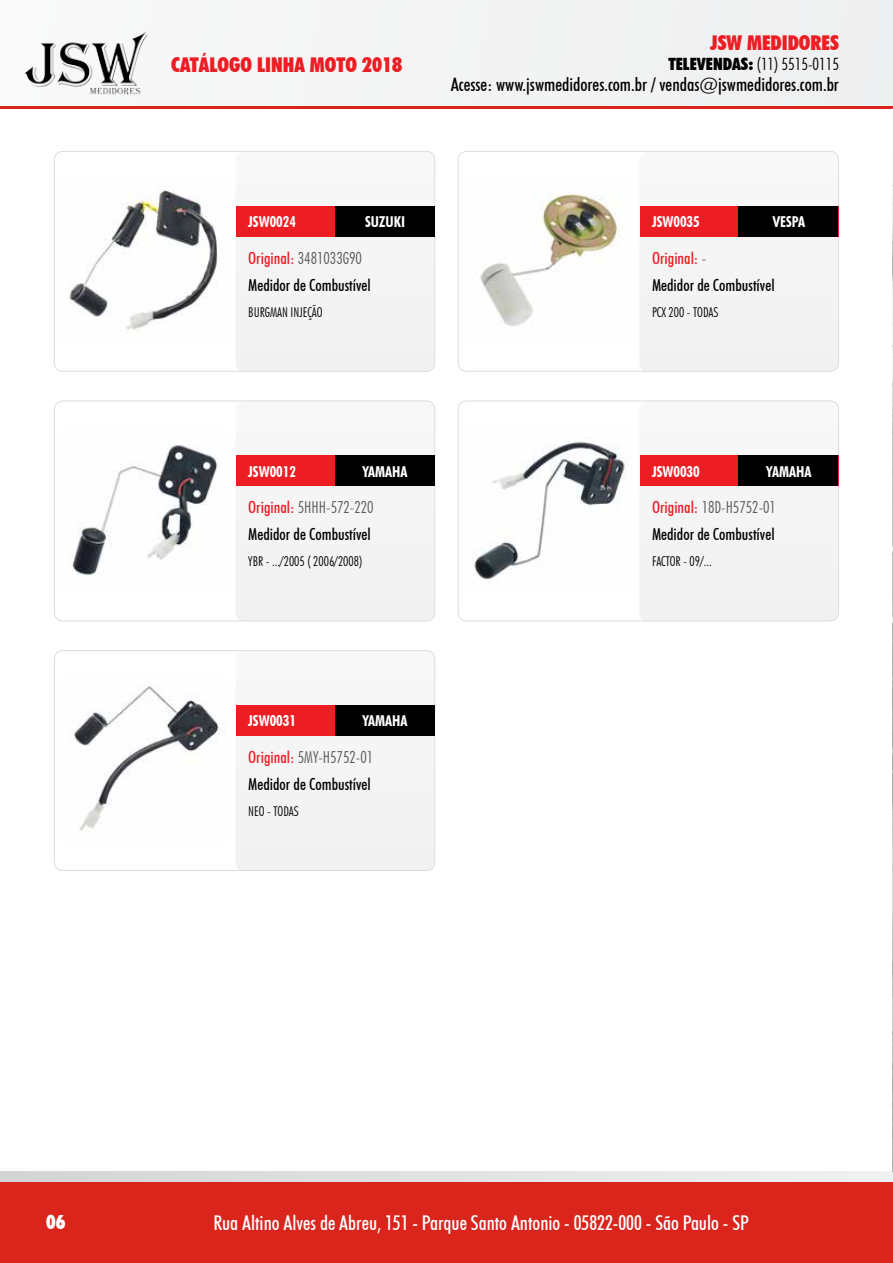
<style>
.page{position:relative;width:893px;height:1263px;background:#fff}
.page>*{position:absolute;margin:0;border:0;box-sizing:border-box;transform-origin:0 0}
.t1{font:500 condensed 20.4px "Futura BT";color:#fff}
.t2{font:900 condensed 20.4px "Futura BT";color:#ed1d24}
.t3{font:900 condensed 19.5px "Futura BT";color:#fff}
.t4{font:500 condensed 18.6px "Futura BT";color:#000}
.t5{font:300 condensed 16.95px "Futura BT";color:#000}
.t6{font:500 condensed 16.5px "Futura BT";color:#000}
.t7{font:300 condensed 16.5px "Futura BT";color:#58595b}
.t8{font:500 condensed 16.5px "Futura BT";color:#ed1d24}
.t9{font:700 condensed 15px "Futura BT";color:#fff}
.t10{font:300 condensed 13.5px "Futura BT";color:#000}
.s1{font-weight:900}
.s2{font-weight:500;color:#ed1d24}
.s3{font-weight:300;color:#58595b}
</style>
<div class="page">
<div style="left:0;top:1172px;width:893px;height:91px;background:linear-gradient(to right,#d2d4d5,#f0f1f1)"></div>
<div style="left:0;top:1182px;width:893px;height:81px;background:#da251d"></div>
<div style="left:0;top:0;width:893px;height:106px;background:#f3f3f4"></div>
<hr style="left:0;top:106px;width:893px;height:3px;background:#da251d">
<img style="left:24px;top:32px;width:124px;height:63px">
<div style="left:236px;top:152px;width:198px;height:220px;background:#f1f1f2;border-radius:9px"></div>
<div style="left:54px;top:151px;width:381px;height:221px;border:1px solid #dcddde;border-radius:9px"></div>
<div style="left:236px;top:206px;width:198px;height:31px;background:#ed1d24"></div>
<div style="left:335px;top:206px;width:99px;height:31px;background:#000"></div>
<img style="left:69px;top:187px;width:148px;height:144px">
<div style="left:236px;top:401px;width:198px;height:220px;background:#f1f1f2;border-radius:9px"></div>
<div style="left:54px;top:401px;width:381px;height:220px;border:1px solid #dcddde;border-radius:9px"></div>
<div style="left:236px;top:455px;width:198px;height:31px;background:#ed1d24"></div>
<div style="left:335px;top:455px;width:99px;height:31px;background:#000"></div>
<img style="left:69px;top:445px;width:148px;height:131px">
<div style="left:236px;top:651px;width:198px;height:220px;background:#f1f1f2;border-radius:9px"></div>
<div style="left:54px;top:650px;width:381px;height:221px;border:1px solid #dcddde;border-radius:9px"></div>
<div style="left:236px;top:705px;width:198px;height:31px;background:#ed1d24"></div>
<div style="left:335px;top:705px;width:99px;height:31px;background:#000"></div>
<img style="left:70px;top:685px;width:149px;height:148px">
<div style="left:639px;top:152px;width:199px;height:220px;background:#f1f1f2;border-radius:9px"></div>
<div style="left:458px;top:151px;width:381px;height:221px;border:1px solid #dcddde;border-radius:9px"></div>
<div style="left:640px;top:206px;width:198px;height:31px;background:#ed1d24"></div>
<div style="left:738px;top:206px;width:100px;height:31px;background:#000"></div>
<img style="left:480px;top:194px;width:140px;height:132px">
<div style="left:639px;top:401px;width:199px;height:220px;background:#f1f1f2;border-radius:9px"></div>
<div style="left:458px;top:401px;width:381px;height:220px;border:1px solid #dcddde;border-radius:9px"></div>
<div style="left:640px;top:455px;width:198px;height:31px;background:#ed1d24"></div>
<div style="left:738px;top:455px;width:100px;height:31px;background:#000"></div>
<img style="left:473px;top:441px;width:152px;height:142px">
<img style="left:892px;top:184px;width:1px;height:988px">
<p class="t2" style="left:171px;top:52px;width:232px">CATÁLOGO LINHA MOTO 2018</p>
<p class="t2" style="left:710px;top:31px;width:121px">JSW MEDIDORES</p>
<p class="t5" style="left:668px;top:54px;width:172px"><span class="s1">TELEVENDAS:</span> (11) 5515-0115</p>
<p class="t4" style="left:451px;top:73px;width:390px">Acesse: www.jswmedidores.com.br / vendas@jswmedidores.com.br</p>
<p class="t9" style="left:248px;top:212px;width:49px">JSW0024</p>
<p class="t9" style="left:365px;top:212px;width:41px">SUZUKI</p>
<p class="t9" style="left:652px;top:212px;width:49px">JSW0035</p>
<p class="t9" style="left:773px;top:212px;width:34px">VESPA</p>
<p class="t7" style="left:248px;top:248px;width:115px"><span class="s2">Original:</span> 3481033G90</p>
<p class="t10" style="left:248px;top:304px;width:76px">BURGMAN INJEÇÃO</p>
<p class="t6" style="left:248px;top:275px;width:124px">Medidor de Combustível</p>
<p class="t8" style="left:652px;top:248px;width:56px">Original: <span class="s3">-</span></p>
<p class="t6" style="left:652px;top:275px;width:124px">Medidor de Combustível</p>
<p class="t10" style="left:652px;top:304px;width:68px">PCX 200 - TODAS</p>
<p class="t9" style="left:248px;top:462px;width:49px">JSW0012</p>
<p class="t9" style="left:363px;top:462px;width:46px">YAMAHA</p>
<p class="t9" style="left:652px;top:462px;width:49px">JSW0030</p>
<p class="t9" style="left:766px;top:462px;width:46px">YAMAHA</p>
<p class="t7" style="left:248px;top:497px;width:127px"><span class="s2">Original:</span> 5HHH-572-220</p>
<p class="t10" style="left:248px;top:553px;width:116px">YBR - .../2005 ( 2006/2008)</p>
<p class="t6" style="left:248px;top:524px;width:124px">Medidor de Combustível</p>
<p class="t7" style="left:652px;top:497px;width:125px"><span class="s2">Original:</span> 18D-H5752-01</p>
<p class="t6" style="left:652px;top:524px;width:124px">Medidor de Combustível</p>
<p class="t10" style="left:652px;top:553px;width:61px">FACTOR - 09/...</p>
<p class="t9" style="left:248px;top:712px;width:49px">JSW0031</p>
<p class="t9" style="left:363px;top:712px;width:46px">YAMAHA</p>
<p class="t7" style="left:248px;top:747px;width:126px"><span class="s2">Original:</span> 5MY-H5752-01</p>
<p class="t6" style="left:248px;top:774px;width:124px">Medidor de Combustível</p>
<p class="t10" style="left:248px;top:803px;width:52px">NEO - TODAS</p>
<p class="t3" style="left:46px;top:1210px;width:21px">06</p>
<p class="t1" style="left:214px;top:1210px;width:537px">Rua Altino Alves de Abreu, 151 - Parque Santo Antonio - 05822-000 - São Paulo - SP</p>
</div>
